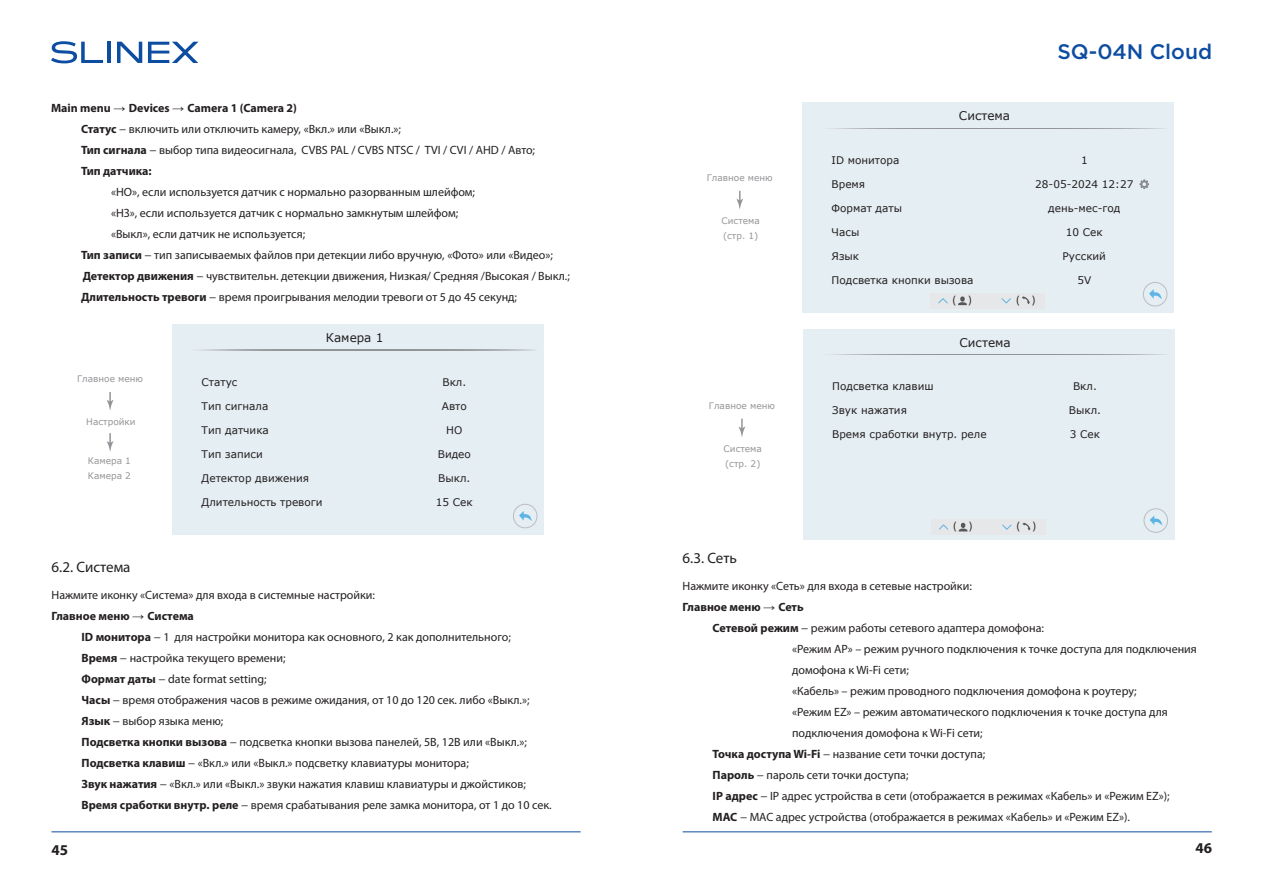
<style>
.page{position:relative;width:1263px;height:893px;background:#fff}
.page>*{position:absolute;margin:0;border:0;box-sizing:border-box;transform-origin:0 0}
.t1{font:500 21px "Gotham Pro";color:#0d4da1}
.t2{font:15px "Myriad Pro";color:#231f20}
.t3{font:700 15px "Myriad Pro";color:#231f20}
.t4{font:12px "Myriad Pro";color:#231f20}
.t5{font:700 12px "Myriad Pro";color:#231f20}
.t6{font:12px "Verdana";color:#231f20}
.t7{font:10.5px "Verdana";color:#231f20}
.t8{font:9px/15px "Verdana";color:#939598}
.s1{font-family:"Arial"}
.s2{font-weight:700}
</style>
<div class="page">
<svg style="left:51px;top:41px;width:52px;height:22px"></svg>
<hr style="left:107px;top:42px;width:4px;height:21px;background:#0d4da1">
<svg style="left:117px;top:42px;width:25px;height:21px"></svg>
<svg style="left:148px;top:42px;width:50px;height:21px"></svg>
<hr style="left:51px;top:831px;width:530px;height:1px;background:#0d4da1">
<hr style="left:683px;top:831px;width:529px;height:1px;background:#0d4da1">
<svg style="left:107px;top:392px;width:6px;height:19px"></svg>
<svg style="left:107px;top:433px;width:6px;height:19px"></svg>
<div style="left:172px;top:324px;width:372px;height:211px;background:#e5eef3"></div>
<svg style="left:200px;top:350px;width:335px;height:1px"></svg>
<div style="left:513px;top:504px;width:24px;height:24px;border:1px solid #bcbdc0;border-radius:50%"></div>
<svg style="left:519px;top:511px;width:13px;height:10px"></svg>
<div style="left:802px;top:329px;width:372px;height:210px;background:#e5eef3"></div>
<svg style="left:830px;top:354px;width:335px;height:1px"></svg>
<div style="left:1144px;top:509px;width:24px;height:23px;border:1px solid #bcbdc0;border-radius:50%"></div>
<svg style="left:1150px;top:515px;width:12px;height:10px"></svg>
<div style="left:931px;top:519px;width:115px;height:16px;background:#e6e7e9"></div>
<svg style="left:939px;top:524px;width:10px;height:6px"></svg>
<svg style="left:1002px;top:524px;width:10px;height:6px"></svg>
<svg style="left:959px;top:523px;width:8px;height:8px"></svg>
<svg style="left:1022px;top:523px;width:8px;height:7px"></svg>
<div style="left:802px;top:102px;width:372px;height:211px;background:#e5eef3"></div>
<svg style="left:830px;top:128px;width:335px;height:1px"></svg>
<div style="left:1143px;top:282px;width:24px;height:24px;border:1px solid #bcbdc0;border-radius:50%"></div>
<svg style="left:1149px;top:289px;width:13px;height:10px"></svg>
<div style="left:931px;top:293px;width:114px;height:15px;background:#e6e7e9"></div>
<svg style="left:938px;top:298px;width:10px;height:6px"></svg>
<svg style="left:1001px;top:298px;width:10px;height:6px"></svg>
<svg style="left:958px;top:296px;width:9px;height:9px"></svg>
<svg style="left:1022px;top:296px;width:8px;height:8px"></svg>
<svg style="left:1139px;top:179px;width:10px;height:10px"></svg>
<svg style="left:736px;top:191px;width:7px;height:18px"></svg>
<svg style="left:739px;top:419px;width:6px;height:18px"></svg>
<p class="t5" style="left:51px;top:100px;width:247px">Main menu <span class="s1">→</span> Devices <span class="s1">→</span> Camera 1 (Camera 2)</p>
<p class="t4" style="left:81px;top:122px;width:322px"><span class="s2">Статус</span> − включить или отключить камеру, «Вкл.» или «Выкл.»;</p>
<p class="t4" style="left:81px;top:143px;width:456px"><span class="s2">Тип сигнала</span> − выбор типа видеосигнала, CVBS PAL / CVBS NTSC / TVI / CVI / AHD / Авто;</p>
<p class="t5" style="left:81px;top:163px;width:72px">Тип датчика:</p>
<p class="t4" style="left:111px;top:185px;width:366px">«НО», если используется датчик с нормально разорванным шлейфом;</p>
<p class="t4" style="left:111px;top:206px;width:349px">«НЗ», если используется датчик с нормально замкнутым шлейфом;</p>
<p class="t4" style="left:111px;top:227px;width:196px">«Выкл», если датчик не используется;</p>
<p class="t4" style="left:81px;top:248px;width:473px"><span class="s2">Тип записи</span> − тип записываемых файлов при детекции либо вручную, «Фото» или «Видео»;</p>
<p class="t4" style="left:83px;top:269px;width:489px"><span class="s2">Детектор движения</span> − чувствительн. детекции движения, Низкая/ Средняя /Высокая / Выкл.;</p>
<p class="t4" style="left:81px;top:290px;width:438px"><span class="s2">Длительность тревоги</span> − время проигрывания мелодии тревоги от 5 до 45 секунд;</p>
<p class="t8" style="left:77px;top:372px;width:68px">Главное меню</p>
<p class="t8" style="left:86px;top:415px;width:51px">Настройки</p>
<p class="t8" style="left:88px;top:454px;width:45px">Камера 1<br>Камера 2</p>
<p class="t6" style="left:326px;top:330px;width:59px">Камера 1</p>
<p class="t7" style="left:202px;top:375px;width:37px">Статус</p>
<p class="t7" style="left:202px;top:399px;width:68px">Тип сигнала</p>
<p class="t7" style="left:202px;top:423px;width:69px">Тип датчика</p>
<p class="t7" style="left:202px;top:447px;width:63px">Тип записи</p>
<p class="t7" style="left:202px;top:471px;width:109px">Детектор движения</p>
<p class="t7" style="left:202px;top:495px;width:122px">Длительность тревоги</p>
<p class="t7" style="left:442px;top:375px;width:25px">Вкл.</p>
<p class="t7" style="left:442px;top:399px;width:27px">Авто</p>
<p class="t7" style="left:446px;top:423px;width:18px">НО</p>
<p class="t7" style="left:438px;top:447px;width:35px">Видео</p>
<p class="t7" style="left:438px;top:471px;width:34px">Выкл.</p>
<p class="t7" style="left:436px;top:495px;width:38px">15 Сек</p>
<p class="t2" style="left:52px;top:558px;width:80px">6.2. Система</p>
<p class="t4" style="left:52px;top:588px;width:325px">Нажмите иконку «Система» для входа в системные настройки:</p>
<p class="t5" style="left:52px;top:608px;width:144px">Главное меню <span class="s1">→</span> Система</p>
<p class="t4" style="left:82px;top:630px;width:431px"><span class="s2">ID монитора</span> − 1 для настройки монитора как основного, 2 как дополнительного;</p>
<p class="t4" style="left:82px;top:651px;width:206px"><span class="s2">Время</span> − настройка текущего времени;</p>
<p class="t4" style="left:82px;top:672px;width:187px"><span class="s2">Формат даты</span> − date format setting;</p>
<p class="t4" style="left:82px;top:693px;width:449px"><span class="s2">Часы</span> − время отображения часов в режиме ожидания, от 10 до 120 сек. либо «Выкл.»;</p>
<p class="t4" style="left:82px;top:714px;width:143px"><span class="s2">Язык</span> − выбор языка меню;</p>
<p class="t4" style="left:82px;top:735px;width:447px"><span class="s2">Подсветка кнопки вызова</span> − подсветка кнопки вызова панелей, 5В, 12В или «Выкл.»;</p>
<p class="t4" style="left:82px;top:756px;width:389px"><span class="s2">Подсветка клавиш</span> − «Вкл.» или «Выкл.» подсветку клавиатуры монитора;</p>
<p class="t4" style="left:82px;top:777px;width:446px"><span class="s2">Звук нажатия</span> − «Вкл.» или «Выкл.» звуки нажатия клавиш клавиатуры и джойстиков;</p>
<p class="t4" style="left:82px;top:798px;width:471px"><span class="s2">Время сработки внутр. реле</span> − время срабатывания реле замка монитора, от 1 до 10 сек.</p>
<p class="t8" style="left:707px;top:170px;width:68px">Главное меню</p>
<p class="t8" style="left:721px;top:213px;width:40px">Система (стр. 1)</p>
<p class="t8" style="left:709px;top:398px;width:68px">Главное меню</p>
<p class="t8" style="left:724px;top:441px;width:40px">Система (стр. 2)</p>
<p class="t6" style="left:959px;top:108px;width:53px">Система</p>
<p class="t7" style="left:832px;top:153px;width:69px">ID монитора</p>
<p class="t7" style="left:832px;top:177px;width:35px">Время</p>
<p class="t7" style="left:832px;top:201px;width:72px">Формат даты</p>
<p class="t7" style="left:832px;top:225px;width:29px">Часы</p>
<p class="t7" style="left:832px;top:249px;width:29px">Язык</p>
<p class="t7" style="left:832px;top:273px;width:143px">Подсветка кнопки вызова</p>
<p class="t1" style="left:1057px;top:40px;width:156px">SQ-04N Cloud</p>
<p class="t7" style="left:1081px;top:153px;width:8px">1</p>
<p class="t7" style="left:1035px;top:177px;width:100px">28-05-2024 12:27</p>
<p class="t7" style="left:1048px;top:201px;width:74px">день-мес-год</p>
<p class="t7" style="left:1066px;top:225px;width:38px">10 Сек</p>
<p class="t7" style="left:1062px;top:249px;width:45px">Русский</p>
<p class="t7" style="left:1077px;top:273px;width:15px">5V</p>
<p class="t4" style="left:952px;top:293px;width:21px">( )</p>
<p class="t4" style="left:1016px;top:292px;width:21px">( )</p>
<p class="t6" style="left:959px;top:334px;width:53px">Система</p>
<p class="t7" style="left:832px;top:379px;width:103px">Подсветка клавиш</p>
<p class="t7" style="left:832px;top:403px;width:76px">Звук нажатия</p>
<p class="t7" style="left:832px;top:427px;width:156px">Время сработки внутр. реле</p>
<p class="t4" style="left:953px;top:519px;width:21px">( )</p>
<p class="t4" style="left:1017px;top:519px;width:21px">( )</p>
<p class="t7" style="left:1073px;top:379px;width:25px">Вкл.</p>
<p class="t7" style="left:1069px;top:403px;width:34px">Выкл.</p>
<p class="t7" style="left:1070px;top:427px;width:32px">3 Сек</p>
<p class="t2" style="left:683px;top:549px;width:56px">6.3. Сеть</p>
<p class="t4" style="left:683px;top:579px;width:291px">Нажмите иконку «Сеть» для входа в сетевые настройки:</p>
<p class="t5" style="left:683px;top:599px;width:123px">Главное меню <span class="s1">→</span> Сеть</p>
<p class="t4" style="left:713px;top:621px;width:333px"><span class="s2">Сетевой режим</span> − режим работы сетевого адаптера домофона:</p>
<p class="t4" style="left:792px;top:642px;width:406px">«Режим AP» – режим ручного подключения к точке доступа для подключения</p>
<p class="t4" style="left:792px;top:663px;width:118px">домофона к Wi-Fi сети;</p>
<p class="t4" style="left:792px;top:684px;width:346px">«Кабель» – режим проводного подключения домофона к роутеру;</p>
<p class="t4" style="left:792px;top:705px;width:377px">«Режим EZ» – режим автоматического подключения к точке доступа для</p>
<p class="t4" style="left:792px;top:726px;width:192px">подключения домофона к Wi-Fi сети;</p>
<p class="t4" style="left:713px;top:747px;width:274px"><span class="s2">Точка доступа Wi-Fi</span> − название сети точки доступа;</p>
<p class="t4" style="left:713px;top:768px;width:197px"><span class="s2">Пароль</span> − пароль сети точки доступа;</p>
<p class="t4" style="left:713px;top:789px;width:459px"><span class="s2">IP адрес</span> − IP адрес устройства в сети (отображается в режимах «Кабель» и «Режим EZ»);</p>
<p class="t4" style="left:713px;top:810px;width:419px"><span class="s2">MAC</span> − MAC адрес устройства (отображается в режимах «Кабель» и «Режим EZ»).</p>
<p class="t3" style="left:51px;top:840px;width:18px">45</p>
<p class="t3" style="left:1195px;top:838px;width:18px">46</p>
</div>
